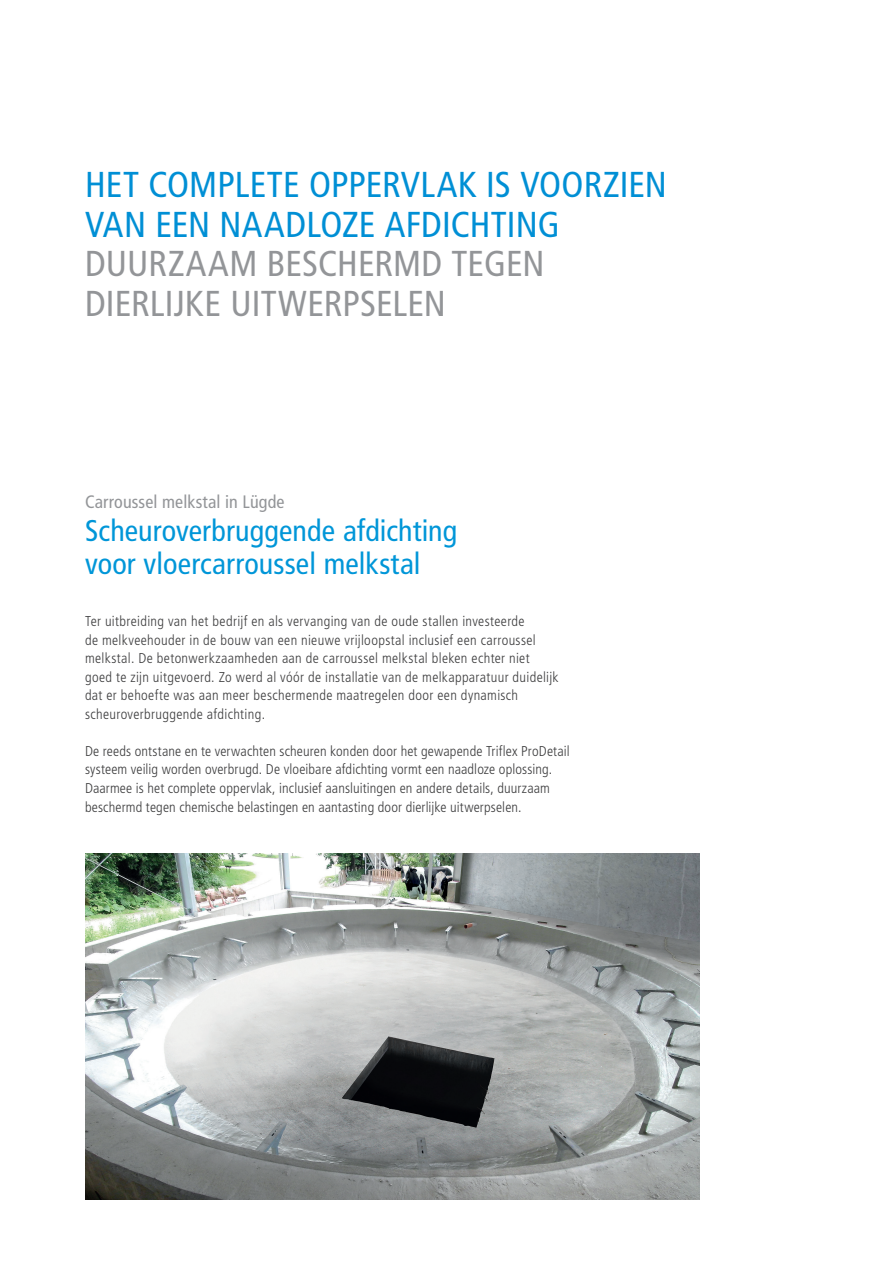
<style>
.page{position:relative;width:893px;height:1263px;background:#fff}
.page>*{position:absolute;margin:0;border:0;box-sizing:border-box;transform-origin:0 0}
.QUOTE_-_KOP_IN_VLAK{font:condensed 36px/39.6px "Frutiger LT Pro";letter-spacing:.005em;color:#008fd5}
.QUOTE_-_KOP_IN_VLAK-2{font:condensed 36px "Frutiger LT Pro";color:#939598}
.KOP_20PT_-_S{font:condensed 30px/33px "Frutiger LT Pro";letter-spacing:.005em;color:#0096d8}
.BOVENKOP_-_S{font:condensed 18px "Frutiger LT Pro";letter-spacing:.005em;color:#939598}
.PLATTE_TEKST{font:300 condensed 14.25px/18.6px "Frutiger LT Pro";letter-spacing:.02em;color:#3e3e3f}
</style>
<div class="page">
<img style="left:85px;top:853px;width:614px;height:346px">
<p class="QUOTE_-_KOP_IN_VLAK" style="left:85px;top:165px;width:583px">HET COMPLETE OPPERVLAK IS VOORZIEN<br>VAN EEN NAADLOZE AFDICHTING</p>
<p class="QUOTE_-_KOP_IN_VLAK-2" style="left:85px;top:243px;width:461px">DUURZAAM BESCHERMD TEGEN</p>
<p class="QUOTE_-_KOP_IN_VLAK-2" style="left:85px;top:282px;width:362px">DIERLIJKE UITWERPSELEN</p>
<p class="BOVENKOP_-_S" style="left:85px;top:491px;width:201px">Carroussel melkstal in Lügde</p>
<p class="KOP_20PT_-_S" style="left:85px;top:514px;width:374px">Scheuroverbruggende afdichting voor vloercarroussel melkstal</p>
<p class="PLATTE_TEKST" style="left:85px;top:612px;width:475px">Ter uitbreiding van het bedrijf en als vervanging van de oude stallen investeerde<br>de melkveehouder in de bouw van een nieuwe vrijloopstal inclusief een carroussel melkstal. De betonwerkzaamheden aan de carroussel melkstal bleken echter niet goed te zijn uitgevoerd. Zo werd al vóór de installatie van de melkapparatuur duidelijk dat er behoefte was aan meer beschermende maatregelen door een dynamisch scheuroverbruggende afdichting.</p>
<p class="PLATTE_TEKST" style="left:85px;top:742px;width:486px">De reeds ontstane en te verwachten scheuren konden door het gewapende Triflex ProDetail systeem veilig worden overbrugd. De vloeibare afdichting vormt een naadloze oplossing.<br>Daarmee is het complete oppervlak, inclusief aansluitingen en andere details, duurzaam beschermd tegen chemische belastingen en aantasting door dierlijke uitwerpselen.</p>
</div>
